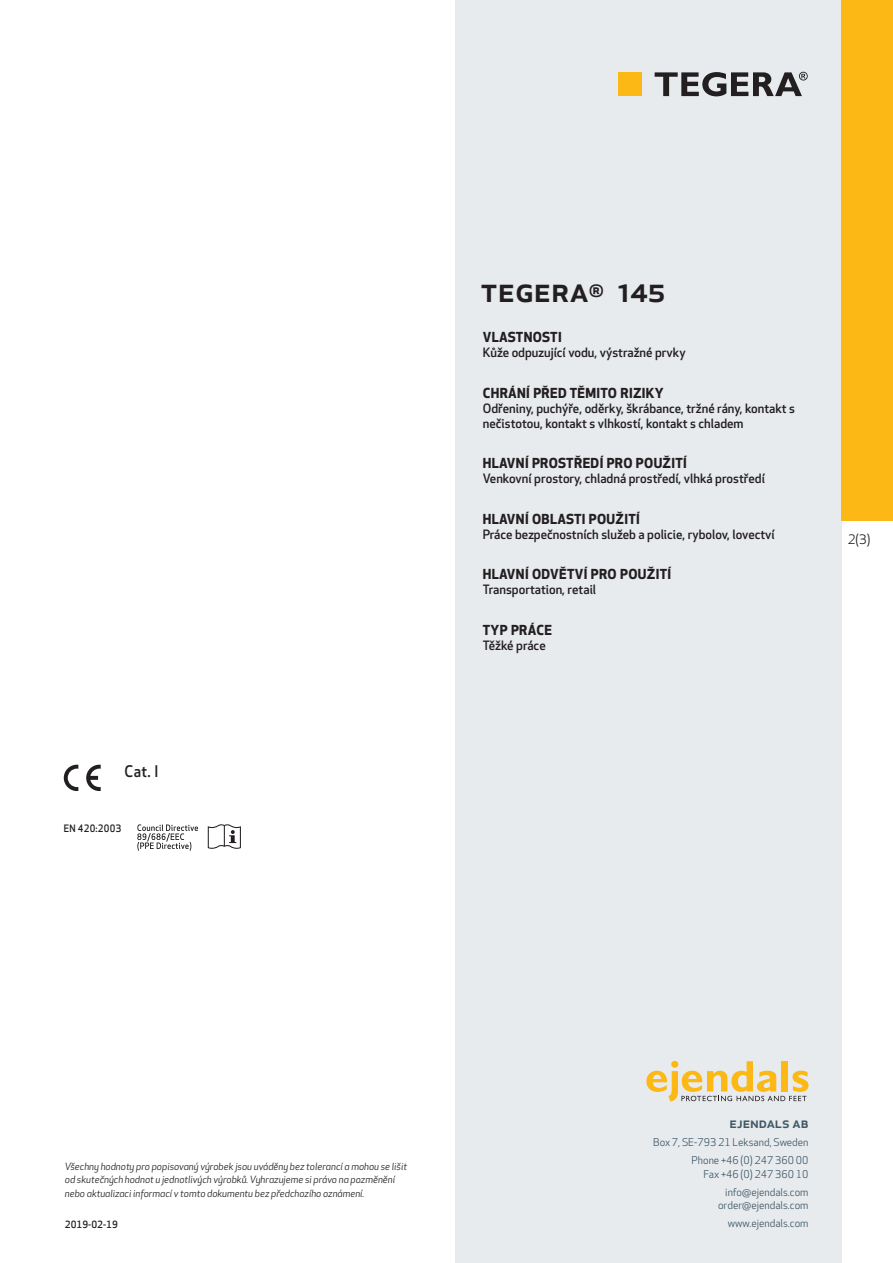
<style>
.page{position:relative;width:893px;height:1263px;background:#fff}
.page>*{position:absolute;margin:0;border:0;box-sizing:border-box;transform-origin:0 0}
.prodname{font:500 34.5px "Apex New";color:#231f20}
.Artikel{font:500 15.6px "Apex New";color:#231f20;scale:.95 1}
.t1{font:500 15px "Apex New";color:#405968}
.Funktion_body{font:700 13.5px "Apex New";letter-spacing:.025em;color:#231f20}
.t2{font:12.75px "Apex New";color:#231f20}
.Funktion_body-2{font:500 12.6px/15px "Apex New";color:#231f20}
.t3{font:10.5px/18px "Apex New";color:#405968;text-align:right}
.t4{font:500 10.05px "Apex New";letter-spacing:.025em;color:#231f20;scale:.95 1}
.t5{font:italic 9.75px/13.5px "Apex New";color:#231f20}
.Sidfot_datum{font:500 9.75px "Apex New";color:#231f20}
</style>
<div class="page">
<div style="left:455px;top:0;width:387px;height:1263px;background:#e8ebee"></div>
<svg style="left:646px;top:1061px;width:162px;height:40px"></svg>
<div style="left:842px;top:0;width:51px;height:520px;background:#fcb814"></div>
<div style="left:618px;top:72px;width:24px;height:24px;background:#fcb814"></div>
<svg style="left:655px;top:72px;width:153px;height:24px"></svg>
<svg style="left:86px;top:765px;width:15px;height:26px"></svg>
<svg style="left:64px;top:765px;width:14px;height:26px"></svg>
<svg style="left:137px;top:824px;width:61px;height:27px"></svg>
<svg style="left:208px;top:824px;width:33px;height:25px"></svg>
<p class="Artikel" style="left:125px;top:761px;width:37px">Cat. I</p>
<p class="t4" style="left:64px;top:821px;width:62px">EN 420:2003</p>
<p class="prodname" style="left:480px;top:266px;width:186px">TEGERA<sup>®</sup> 145</p>
<p class="Funktion_body" style="left:483px;top:327px;width:80px">VLASTNOSTI</p>
<p class="Funktion_body-2" style="left:483px;top:345px;width:204px">Kůže odpuzující vodu, výstražné prvky</p>
<p class="Funktion_body" style="left:483px;top:383px;width:182px">CHRÁNÍ PŘED TĚMITO RIZIKY</p>
<p class="Funktion_body-2" style="left:483px;top:400px;width:314px">Odřeniny, puchýře, oděrky, škrábance, tržné rány, kontakt s nečistotou, kontakt s vlhkostí, kontakt s chladem</p>
<p class="Funktion_body" style="left:483px;top:453px;width:206px">HLAVNÍ PROSTŘEDÍ PRO POUŽITÍ</p>
<p class="Funktion_body-2" style="left:483px;top:471px;width:284px">Venkovní prostory, chladná prostředí, vlhká prostředí</p>
<p class="Funktion_body" style="left:483px;top:509px;width:159px">HLAVNÍ OBLASTI POUŽITÍ</p>
<p class="Funktion_body-2" style="left:483px;top:526px;width:293px">Práce bezpečnostních služeb a policie, rybolov, lovectví</p>
<p class="Funktion_body" style="left:483px;top:565px;width:190px">HLAVNÍ ODVĚTVÍ PRO POUŽITÍ</p>
<p class="Funktion_body-2" style="left:483px;top:582px;width:115px">Transportation, retail</p>
<p class="Funktion_body" style="left:483px;top:620px;width:71px">TYP PRÁCE</p>
<p class="Funktion_body-2" style="left:483px;top:638px;width:64px">Těžké práce</p>
<p class="t2" style="left:848px;top:531px;width:24px">2(3)</p>
<p class="t5" style="left:65px;top:1159px;width:344px">Všechny hodnoty pro popisovaný výrobek jsou uváděny bez tolerancí a mohou se lišit od skutečných hodnot u jednotlivých výrobků. Vyhrazujeme si právo na pozměnění nebo aktualizaci informací v tomto dokumentu bez předchozího oznámení.</p>
<p class="Sidfot_datum" style="left:65px;top:1218px;width:54px">2019-02-19</p>
<p class="t1" style="left:729px;top:1113px;width:80px">ejendals ab</p>
<p class="t3" style="left:653px;top:1133px;width:157px">Box 7, SE-793 21 Leksand, Sweden<br>Phone +46 (0) 247 360 00</p>
<p class="t3" style="left:703px;top:1165px;width:107px">Fax +46 (0) 247 360 10 info@ejendals.com</p>
<p class="t3" style="left:718px;top:1196px;width:92px">order@ejendals.com</p>
<p class="t3" style="left:728px;top:1215px;width:82px">www.ejendals.com</p>
</div>
